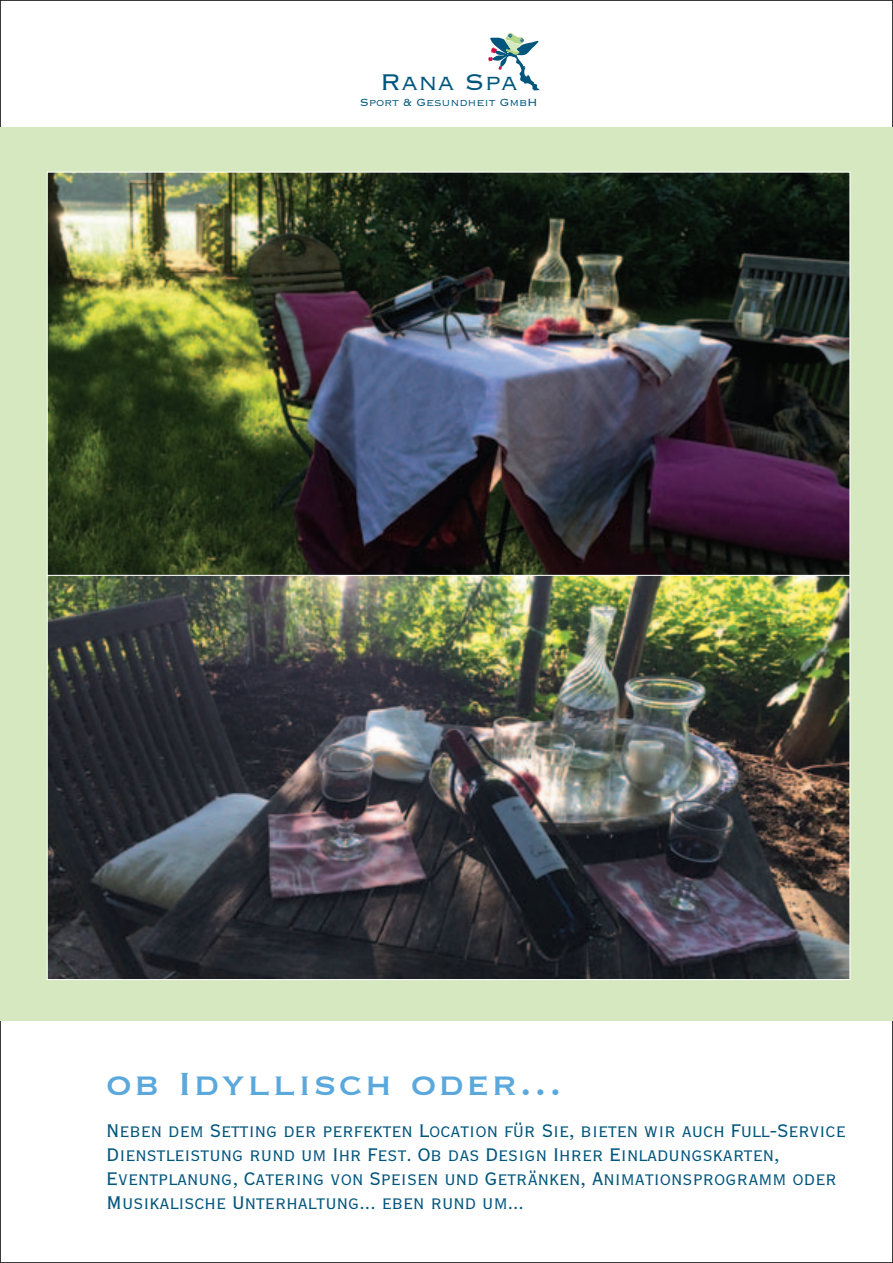
<style>
.page{position:relative;width:893px;height:1263px;background:#fff}
.page>*{position:absolute;margin:0;border:0;box-sizing:border-box;transform-origin:0 0}
.t1{font:42px "Copperplate";letter-spacing:.05em;color:#5ba8dc}
.t2{font:300 30px "Copperplate";color:#00557d}
.t3{font:24px/24px "Copperplate Twenty Nine BC";letter-spacing:-.025em;color:#00557d}
.t4{font:300 13.5px "Copperplate";letter-spacing:-.01em;color:#00557d}
</style>
<div class="page">
<svg style="left:488px;top:33px;width:52px;height:57px"></svg>
<div style="left:0;top:128px;width:893px;height:892px;background:#d6e8bf"></div>
<img style="left:49px;top:174px;width:799px;height:401px">
<img style="left:49px;top:577px;width:799px;height:401px">
<p class="t2" style="left:378px;top:62px;width:139px">Rana Spa</p>
<p class="t4" style="left:360px;top:93px;width:180px">Sport &amp; Gesundheit GmbH</p>
<h1 class="t1" style="left:106px;top:1057px;width:457px">ob Idyllisch oder...</h1>
<p class="t3" style="left:106px;top:1117px;width:741px">Neben dem Setting der perfekten Location für Sie, bieten wir auch Full-Service Dienstleistung rund um Ihr Fest. Ob das Design Ihrer Einladungskarten, Eventplanung, Catering von Speisen und Getränken, Animationsprogramm oder Musikalische Unterhaltung... eben rund um...</p>
</div>
